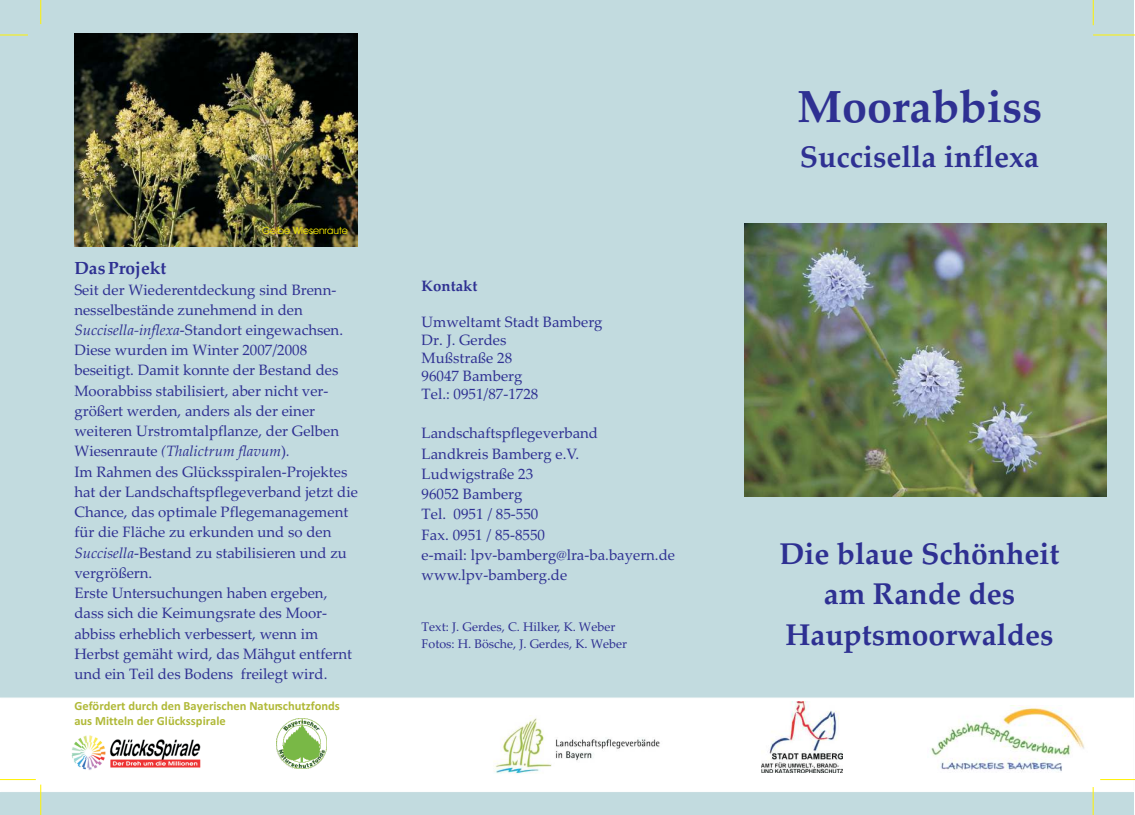
<style>
.page{position:relative;width:1135px;height:815px;background:#fff}
.page>*{position:absolute;margin:0;border:0;box-sizing:border-box;transform-origin:0 0}
.t1{font:700 45px "Palatino Linotype";color:#2e3092}
.t2{font:700 30px/40.5px "Palatino Linotype";color:#2e3092;text-align:center}
.t3{font:700 17.5px "Palatino Linotype";color:#2e3092}
.t4{font:15px/20.2px "Palatino Linotype";color:#2e3092}
.t5{font:700 15px "Palatino Linotype";color:#2e3092}
.t6{font:700 12.5px/15.2px "Calibri";color:#b0b937}
.t7{font:12.5px/16.9px "Palatino Linotype";color:#2e3092}
.t8{font:10px "Avant Garde Bk BT";color:#fff100}
.s1{font-style:italic}
</style>
<div class="page">
<div style="left:0;top:0;width:1134px;height:815px;background:#c2dbdf"></div>
<div style="left:0;top:698px;width:1134px;height:94px;background:#fff"></div>
<img style="left:931px;top:706px;width:154px;height:66px">
<img style="left:493px;top:718px;width:167px;height:56px">
<svg style="left:0;top:35px;width:28px;height:1px"></svg>
<hr style="left:1093px;top:35px;width:42px;height:1px;background:#fff100">
<svg style="left:41px;top:0;width:1px;height:24px"></svg>
<svg style="left:1093px;top:0;width:1px;height:25px"></svg>
<hr style="left:41px;top:785px;width:1px;height:30px;background:#fff100">
<hr style="left:0;top:779px;width:36px;height:1px;background:#fff100">
<svg style="left:1093px;top:787px;width:1px;height:28px"></svg>
<hr style="left:1100px;top:779px;width:35px;height:1px;background:#fff100">
<img style="left:71px;top:735px;width:130px;height:35px">
<img style="left:276px;top:719px;width:51px;height:50px">
<img style="left:744px;top:223px;width:362px;height:273px">
<img style="left:74px;top:33px;width:284px;height:214px">
<img style="left:762px;top:702px;width:81px;height:70px">
<p class="t8" style="left:262px;top:227px;width:87px">Gelbe Wiesenraute</p>
<p class="t3" style="left:74px;top:261px;width:94px">Das Projekt</p>
<p class="t4" style="left:74px;top:280px;width:285px">Seit der Wiederentdeckung sind Brenn&shy;nesselbestände zunehmend in den <span class="s1">Succisella-inflexa</span>-Standort eingewachsen.<br>Diese wurden im Winter 2007/2008 beseitigt. Damit konnte der Bestand des Moorabbiss stabilisiert, aber nicht ver&shy;größert werden, anders als der einer weiteren Urstromtalpflanze, der Gelben Wiesenraute <span class="s1">(Thalictrum flavum</span>)<span class="s1">.<br></span>Im Rahmen des Glücksspiralen-Projektes hat der Landschaftspflegeverband jetzt die Chance, das optimale Pflegemanagement für die Fläche zu erkunden und so den <span class="s1">Succisella</span>-Bestand zu stabilisieren und zu vergrößern.<br>Erste Untersuchungen haben ergeben, dass sich die Keimungsrate des Moor&shy;abbiss erheblich verbessert, wenn im Herbst gemäht wird, das Mähgut entfernt und ein Teil des Bodens freilegt wird.</p>
<p class="t6" style="left:74px;top:699px;width:267px">Gefördert durch den Bayerischen Naturschutzfonds aus Mitteln der Glücksspirale</p>
<p class="t5" style="left:422px;top:280px;width:57px">Kontakt</p>
<p class="t4" style="left:422px;top:314px;width:182px;line-height:18px">Umweltamt Stadt Bamberg<br>Dr. J. Gerdes<br>Mußstraße 28<br>96047 Bamberg<br>Tel.: 0951/87-1728</p>
<p class="t4" style="left:422px;top:424px;width:255px">Landschaftspflegeverband<br>Landkreis Bamberg e.V.<br>Ludwigstraße 23<br>96052 Bamberg<br>Tel. 0951 / 85-550<br>Fax. 0951 / 85-8550<br>e-mail: lpv-bamberg@lra-ba.bayern.de www.lpv-bamberg.de</p>
<p class="t7" style="left:422px;top:619px;width:207px">Text: J. Gerdes, C. Hilker, K. Weber<br>Fotos: H. Bösche, J. Gerdes, K. Weber</p>
<h1 class="t1" style="left:797px;top:89px;width:247px">Moorabbiss</h1>
<h2 class="t2" style="left:800px;top:140px;width:241px">Succisella inflexa</h2>
<h2 class="t2" style="left:780px;top:537px;width:281px">Die blaue Schönheit am Rande des<br>Hauptsmoorwaldes</h2>
</div>
